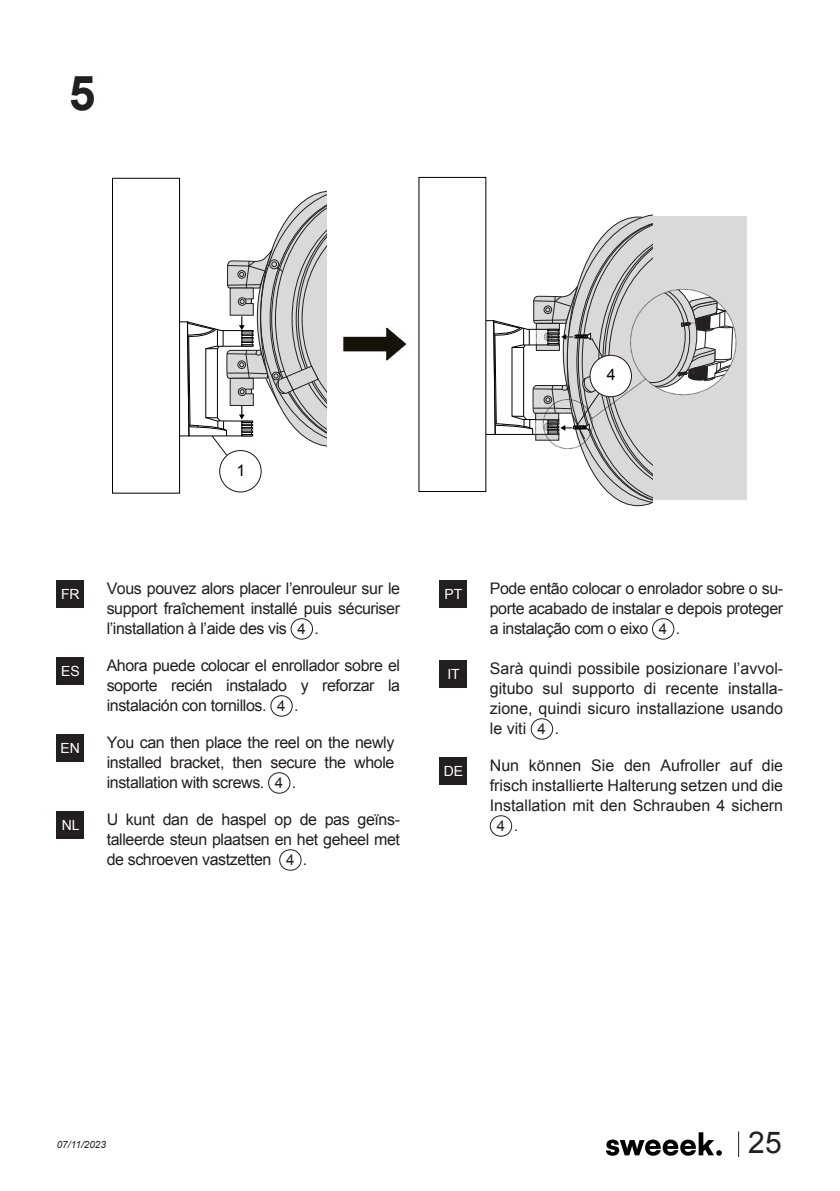
<style>
.page{position:relative;width:840px;height:1191px;background:#fff}
.page>*{position:absolute;margin:0;border:0;box-sizing:border-box;transform-origin:0 0}
.t1{font:700 48px "Arial";color:#231f20}
.t2{font:30px "Arial";color:#231f20}
._03_TXT-COURANT-8PT{font:16px/20px "Arial";letter-spacing:-.025em;color:#231f20;text-align:justify}
.t3{font:16px "Arial";color:#040503}
._04_TABLEAU{font:15px "Arial";color:#231f20}
.t4{font:14px "Arial";color:#fff}
.t5{font:11.2px "Tahoma";color:#000001}
.t6{font:italic 10px "Arial";color:#231f20}
</style>
<div class="page">
<svg style="left:606px;top:1132px;width:115px;height:23px"></svg>
<div style="left:57px;top:580px;width:27px;height:27px;background:#231f20"></div>
<div style="left:290px;top:618px;width:23px;height:21px;border:1px solid #231f20;border-radius:50%"></div>
<div style="left:57px;top:657px;width:27px;height:27px;background:#231f20"></div>
<div style="left:270px;top:695px;width:22px;height:21px;border:1px solid #231f20;border-radius:50%"></div>
<div style="left:57px;top:734px;width:27px;height:27px;background:#231f20"></div>
<div style="left:268px;top:772px;width:22px;height:21px;border:1px solid #231f20;border-radius:50%"></div>
<div style="left:57px;top:811px;width:27px;height:27px;background:#231f20"></div>
<div style="left:279px;top:849px;width:22px;height:21px;border:1px solid #231f20;border-radius:50%"></div>
<div style="left:439px;top:580px;width:28px;height:27px;background:#231f20"></div>
<div style="left:651px;top:618px;width:23px;height:21px;border:1px solid #231f20;border-radius:50%"></div>
<div style="left:439px;top:660px;width:28px;height:27px;background:#231f20"></div>
<div style="left:530px;top:718px;width:23px;height:21px;border:1px solid #231f20;border-radius:50%"></div>
<div style="left:439px;top:757px;width:28px;height:27px;background:#231f20"></div>
<div style="left:489px;top:815px;width:23px;height:21px;border:1px solid #231f20;border-radius:50%"></div>
<svg style="left:112px;top:176px;width:635px;height:331px"></svg>
<p class="t1" style="left:69px;top:62px;width:28px">5</p>
<p class="t3" style="left:236px;top:459px;width:10px">1</p>
<p class="t4" style="left:61px;top:584px;width:20px">FR</p>
<p class="_03_TXT-COURANT-8PT" style="left:107px;top:578px;width:295px">Vous pouvez alors placer l’enrouleur sur le support fraîchement installé puis sécuriser l’installation à l’aide des vis</p>
<p class="_04_TABLEAU" style="left:297px;top:619px;width:10px">4</p>
<p class="_03_TXT-COURANT-8PT" style="left:314px;top:618px;width:6px">.</p>
<p class="t4" style="left:61px;top:661px;width:20px">ES</p>
<p class="_03_TXT-COURANT-8PT" style="left:107px;top:655px;width:295px">Ahora puede colocar el enrollador sobre el soporte recién instalado y reforzar la instalación con tornillos.</p>
<p class="_04_TABLEAU" style="left:277px;top:696px;width:10px">4</p>
<p class="_03_TXT-COURANT-8PT" style="left:294px;top:695px;width:6px">.</p>
<p class="t4" style="left:61px;top:739px;width:21px">EN</p>
<p class="_03_TXT-COURANT-8PT" style="left:107px;top:732px;width:289px">You can then place the reel on the newly installed bracket, then secure the whole installation with screws.</p>
<p class="_04_TABLEAU" style="left:275px;top:773px;width:10px">4</p>
<p class="_03_TXT-COURANT-8PT" style="left:292px;top:772px;width:6px">.</p>
<p class="t4" style="left:62px;top:815px;width:19px">NL</p>
<p class="_03_TXT-COURANT-8PT" style="left:107px;top:809px;width:295px">U kunt dan de haspel op de pas geïns&shy;talleerde steun plaatsen en het geheel met de schroeven vastzetten</p>
<p class="_04_TABLEAU" style="left:286px;top:850px;width:10px">4</p>
<p class="_03_TXT-COURANT-8PT" style="left:303px;top:849px;width:6px">.</p>
<p class="t3" style="left:606px;top:364px;width:10px">4</p>
<p class="t5" style="left:608px;top:366px;width:8px">4</p>
<p class="t4" style="left:444px;top:584px;width:19px">PT</p>
<p class="_03_TXT-COURANT-8PT" style="left:489px;top:578px;width:295px">Pode então colocar o enrolador sobre o su&shy;porte acabado de instalar e depois proteger a instalação com o eixo</p>
<p class="_04_TABLEAU" style="left:658px;top:619px;width:10px">4</p>
<p class="_03_TXT-COURANT-8PT" style="left:675px;top:618px;width:6px">.</p>
<p class="t4" style="left:447px;top:664px;width:14px">IT</p>
<p class="_03_TXT-COURANT-8PT" style="left:489px;top:658px;width:295px">Sarà quindi possibile posizionare l’avvol&shy;gitubo sul supporto di recente installa&shy;zione, quindi sicuro installazione usando le viti</p>
<p class="_04_TABLEAU" style="left:537px;top:719px;width:10px">4</p>
<p class="_03_TXT-COURANT-8PT" style="left:554px;top:718px;width:6px">.</p>
<p class="t4" style="left:443px;top:761px;width:21px">DE</p>
<p class="_03_TXT-COURANT-8PT" style="left:489px;top:755px;width:295px">Nun können Sie den Aufroller auf die frisch installierte Halterung setzen und die Installation mit den Schrauben 4 sichern</p>
<p class="_04_TABLEAU" style="left:496px;top:816px;width:10px">4</p>
<p class="_03_TXT-COURANT-8PT" style="left:513px;top:815px;width:6px">.</p>
<p class="t6" style="left:57px;top:1137px;width:51px">07/11/2023</p>
<h2 class="t2" style="left:747px;top:1123px;width:35px">25</h2>
</div>
